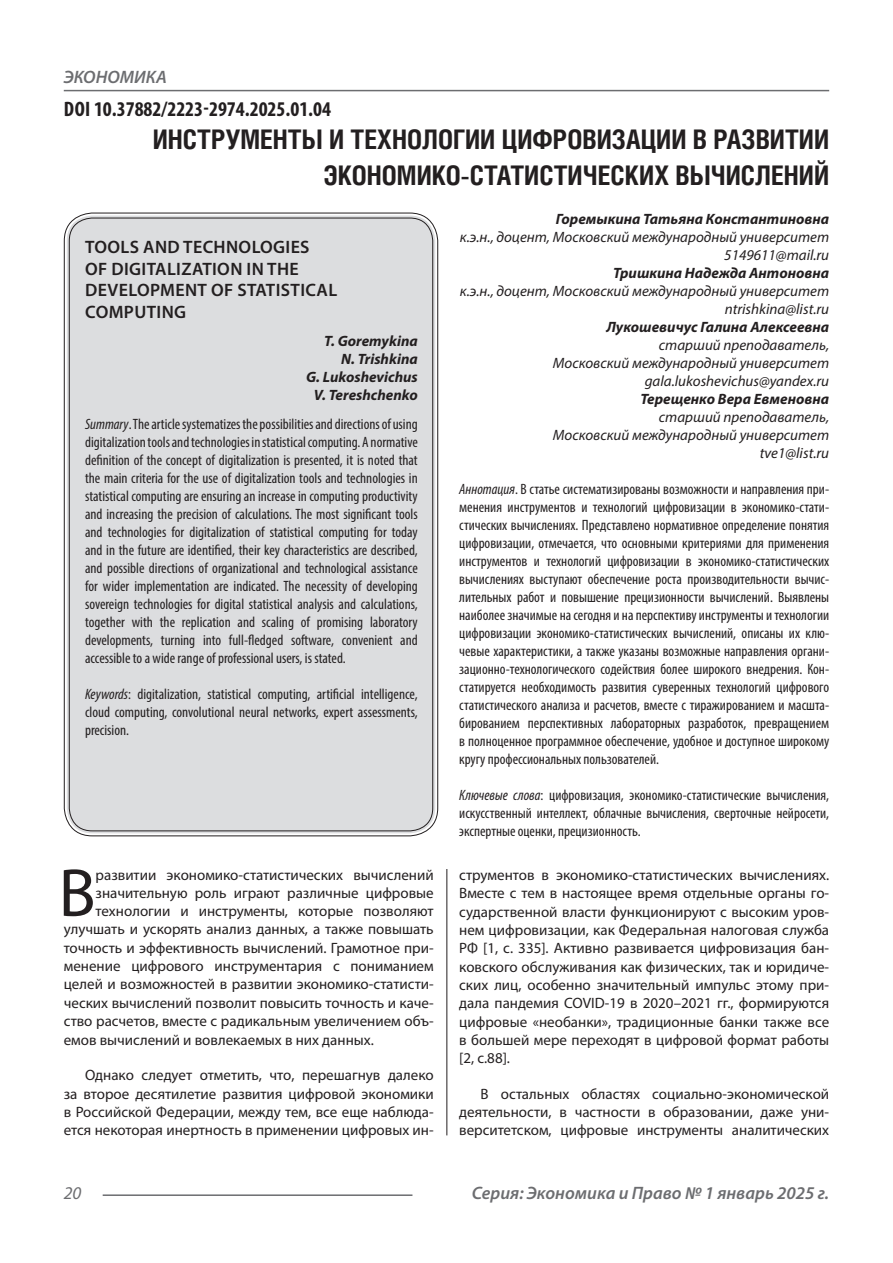
<style>
.page{position:relative;width:893px;height:1263px;background:#fff}
.page>*{position:absolute;margin:0;border:0;box-sizing:border-box;transform-origin:0 0}
.Статья_текст_первый{font:68.4px "Myriad Pro";color:#231f20}
.Статья_название{font:700 27px/36px "Helios Cond C";color:#231f20;text-align:right}
.ДОИ{font:700 condensed 21px "Myriad Pro";color:#231f20}
.Статья_название_англ{font:600 18px/21.6px "Myriad Pro";letter-spacing:.02em;color:#231f20}
.t1{font:italic 600 18px "Myriad Pro";color:#6c6d70}
.t2{font:italic 18px "Myriad Pro";color:#6c6d70}
.Статья_аннотация_тек{font:condensed 15px/18px "Myriad Pro";color:#231f20;text-align:justify}
.Статья_аннотация_анг{font:condensed 15px/18px "Myriad Pro";color:#231f20;text-align:justify}
.Статья_текст{font:15px/18.3px "Myriad Pro";color:#231f20;text-align:justify}
.Статья_текст_первый-2{font:15px "Myriad Pro";color:#231f20}
.Статья_автор_инфо{font:italic 15px/18px "Myriad Pro";color:#231f20;text-align:right}
.Статья_автор_инфо-2{font:italic 700 15px "Myriad Pro";color:#231f20}
.Статья_автор_англ{font:italic 700 15px "Myriad Pro";color:#231f20}
.s1{font-style:italic}
</style>
<div class="page">
<hr style="left:446px;top:128px;width:1px;height:1007px;background:#231f20">
<hr style="left:103px;top:1194px;width:309px;height:2px;background:#6c6d70">
<hr style="left:64px;top:90px;width:765px;height:1px;background:#6c6d70">
<div style="left:442px;top:98px;width:10px;height:770px;background:#fff"></div>
<div style="left:67px;top:216px;width:368px;height:617px;background:#dcdddf;border-radius:26px"></div>
<p class="t1" style="left:64px;top:66px;width:105px">ЭКОНОМИКА</p>
<p class="ДОИ" style="left:64px;top:96px;width:269px">DOI 10.37882/2223-2974.2025.01.04</p>
<p class="Статья_название" style="left:153px;top:121px;width:678px">ИНСТРУМЕНТЫ И ТЕХНОЛОГИИ ЦИФРОВИЗАЦИИ В РАЗВИТИИ<br>ЭКОНОМИКО-СТАТИСТИЧЕСКИХ ВЫЧИСЛЕНИЙ</p>
<p class="Статья_автор_инфо-2" style="left:556px;top:209px;width:275px">Горемыкина Татьяна Константиновна</p>
<p class="Статья_автор_инфо" style="left:460px;top:227px;width:371px">к.э.н., доцент, Московский международный университет</p>
<p class="Статья_автор_инфо" style="left:724px;top:245px;width:106px">5149611@mail.ru</p>
<p class="Статья_автор_инфо-2" style="left:613px;top:263px;width:217px">Тришкина Надежда Антоновна</p>
<p class="Статья_автор_инфо" style="left:460px;top:281px;width:371px">к.э.н., доцент, Московский международный университет</p>
<p class="Статья_автор_инфо" style="left:725px;top:299px;width:106px">ntrishkina@list.ru</p>
<p class="Статья_автор_инфо-2" style="left:606px;top:317px;width:224px">Лукошевичус Галина Алексеевна</p>
<p class="Статья_автор_инфо" style="left:553px;top:335px;width:278px">старший преподаватель,<br>Московский международный университет</p>
<p class="Статья_автор_инфо" style="left:645px;top:371px;width:186px">gala.lukoshevichus@yandex.ru</p>
<p class="Статья_автор_инфо-2" style="left:640px;top:389px;width:190px">Терещенко Вера Евменовна</p>
<p class="Статья_автор_инфо" style="left:553px;top:407px;width:278px">старший преподаватель,<br>Московский международный университет</p>
<p class="Статья_автор_инфо" style="left:760px;top:443px;width:71px">tve1@list.ru</p>
<p class="Статья_аннотация_тек" style="left:459px;top:480px;width:371px"><span class="s1">Аннотация</span>. В статье систематизированы возможности и направления при&shy;менения инструментов и технологий цифровизации в экономико-стати&shy;стических вычислениях. Представлено нормативное определение понятия цифровизации, отмечается, что основными критериями для применения инструментов и технологий цифровизации в экономико-статистических вычислениях выступают обеспечение роста производительности вычис&shy;лительных работ и повышение прецизионности вычислений. Выявлены наиболее значимые на сегодня и на перспективу инструменты и технологии цифровизации экономико-статистических вычислений, описаны их клю&shy;чевые характеристики, а также указаны возможные направления органи&shy;зационно-технологического содействия более широкого внедрения. Кон&shy;статируется необходимость развития суверенных технологий цифрового статистического анализа и расчетов, вместе с тиражированием и масшта&shy;бированием перспективных лабораторных разработок, превращением в полноценное программное обеспечение, удобное и доступное широкому кругу профессиональных пользователей.</p>
<p class="Статья_аннотация_тек" style="left:459px;top:786px;width:371px"><span class="s1">Ключевые слова</span>: цифровизация, экономико-статистические вычисления, искусственный интеллект, облачные вычисления, сверточные нейросети, экспертные оценки, прецизионность.</p>
<p class="Статья_название_англ" style="left:85px;top:236px;width:254px">TOOLS AND TECHNOLOGIES<br>OF DIGITALIZATION IN THE<br>DEVELOPMENT OF STATISTICAL<br>COMPUTING</p>
<p class="Статья_автор_англ" style="left:324px;top:332px;width:95px">T. Goremykina</p>
<p class="Статья_автор_англ" style="left:341px;top:350px;width:78px">N. Trishkina</p>
<p class="Статья_автор_англ" style="left:306px;top:368px;width:113px">G. Lukoshevichus</p>
<p class="Статья_автор_англ" style="left:314px;top:386px;width:105px">V. Tereshchenko</p>
<p class="Статья_аннотация_анг" style="left:85px;top:415px;width:334px"><span class="s1">Summary</span>. The article systematizes the possibilities and directions of using digitalization tools and technologies in statistical computing. A normative definition of the concept of digitalization is presented, it is noted that the main criteria for the use of digitalization tools and technologies in statistical computing are ensuring an increase in computing productivity and increasing the precision of calculations. The most significant tools and technologies for digitalization of statistical computing for today and in the future are identified, their key characteristics are described, and possible directions of organizational and technological assistance for wider implementation are indicated. The necessity of developing sovereign technologies for digital statistical analysis and calculations, together with the replication and scaling of promising laboratory developments, turning into full-fledged software, convenient and accessible to a wide range of professional users, is stated.</p>
<p class="Статья_аннотация_анг" style="left:85px;top:685px;width:334px"><span class="s1">Keywords</span>: digitalization, statistical computing, artificial intelligence, cloud computing, convolutional neural networks, expert assessments, precision.</p>
<p class="Статья_текст_первый" style="left:59px;top:851px;width:39px">В</p>
<p class="Статья_текст_первый-2" style="left:96px;top:865px;width:340px">развитии экономико-статистических вычислений</p>
<p class="Статья_текст_первый-2" style="left:96px;top:883px;width:340px">значительную роль играют различные цифровые</p>
<p class="Статья_текст_первый-2" style="left:96px;top:901px;width:340px">технологии и инструменты, которые позволяют</p>
<p class="Статья_текст_первый-2" style="left:64px;top:920px;width:371px">улучшать и ускорять анализ данных, а также повышать</p>
<p class="Статья_текст_первый-2" style="left:64px;top:938px;width:371px">точность и эффективность вычислений. Грамотное при-</p>
<p class="Статья_текст_первый-2" style="left:64px;top:957px;width:371px">менение цифрового инструментария с пониманием</p>
<p class="Статья_текст_первый-2" style="left:64px;top:975px;width:371px">целей и возможностей в развитии экономико-статисти-</p>
<p class="Статья_текст_первый-2" style="left:64px;top:994px;width:371px">ческих вычислений позволит повысить точность и каче-</p>
<p class="Статья_текст_первый-2" style="left:64px;top:1012px;width:371px">ство расчетов, вместе с радикальным увеличением объ-</p>
<p class="Статья_текст_первый-2" style="left:64px;top:1030px;width:310px">емов вычислений и вовлекаемых в них данных.</p>
<p class="Статья_текст" style="left:64px;top:1066px;width:371px;text-indent:21px">Однако следует отметить, что, перешагнув далеко за второе десятилетие развития цифровой экономики в Российской Федерации, между тем, все еще наблюда&shy;ется некоторая инертность в применении цифровых ин-</p>
<p class="Статья_текст" style="left:459px;top:865px;width:371px">струментов в экономико-статистических вычислениях.<br>Вместе с тем в настоящее время отдельные органы го&shy;сударственной власти функционируют с высоким уров&shy;нем цифровизации, как Федеральная налоговая служба РФ [1, с. 335]. Активно развивается цифровизация бан&shy;ковского обслуживания как физических, так и юридиче&shy;ских лиц, особенно значительный импульс этому при&shy;дала пандемия COVID-19 в 2020–2021 гг., формируются цифровые «необанки», традиционные банки также все в большей мере переходят в цифровой формат работы [2, с.88].</p>
<p class="Статья_текст" style="left:459px;top:1084px;width:371px;text-indent:21px">В остальных областях социально-экономической деятельности, в частности в образовании, даже уни&shy;верситетском, цифровые инструменты аналитических</p>
<p class="t2" style="left:64px;top:1182px;width:19px">20</p>
<p class="t1" style="left:472px;top:1182px;width:359px">Серия: Экономика и Право № 1 январь 2025 г.</p>
</div>
